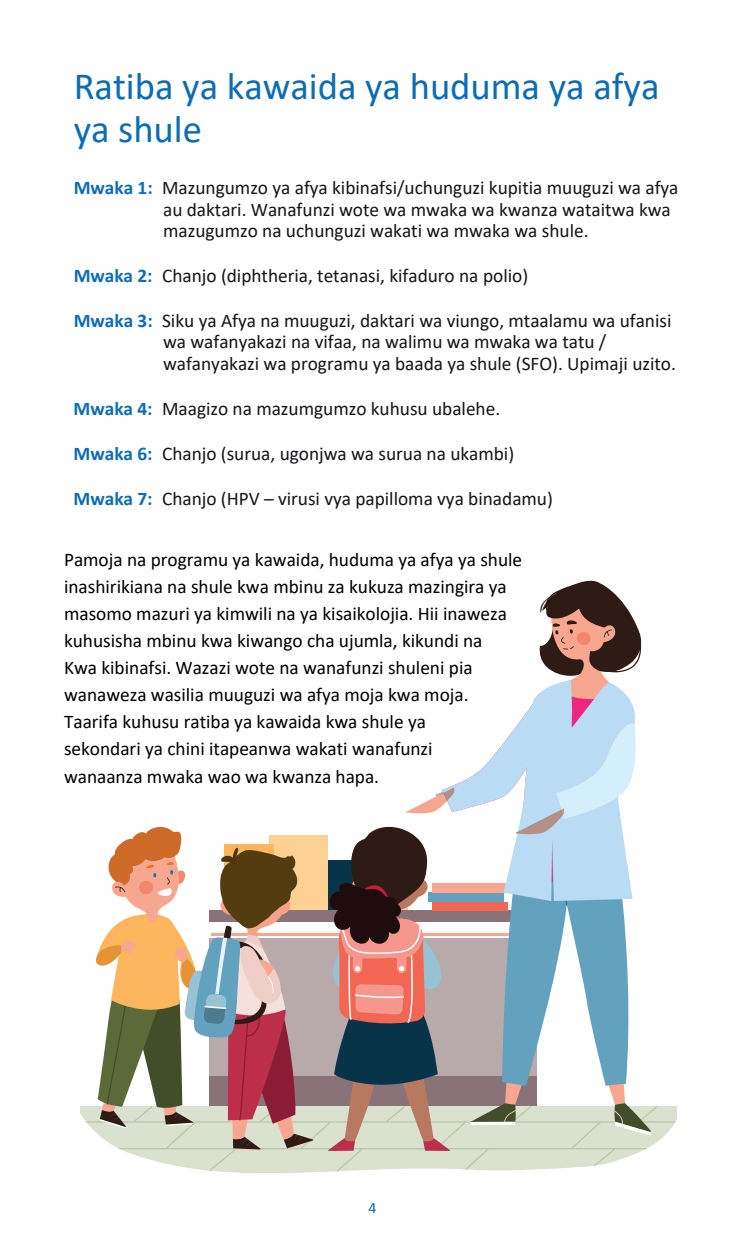
<style>
.page{position:relative;width:745px;height:1241px;background:#fff}
.page>*{position:absolute;margin:0;border:0;box-sizing:border-box;transform-origin:0 0}
.t1{font:38.68px/43.8px "Calibri";color:#0d6cb6}
.t2{font:19.25px/21.9px "Calibri";color:#171419}
.t3{font:19.25px/26.9px "Calibri";color:#000001}
.t4{font:15.92px "Calibri";color:#0d6cb6}
.s1{font-weight:700;color:#0d6cb6}
.s2{font-size:15.75px;color:#0164b1}
</style>
<div class="page">
<svg style="left:81px;top:1106px;width:595px;height:66px"></svg>
<svg style="left:85px;top:1105px;width:590px;height:66px;fill:#dae1cf"></svg>
<hr style="left:211px;top:932px;width:322px;height:3px;background:#f7a790">
<div style="left:269px;top:835px;width:58px;height:78px;background:#fdd193"></div>
<div style="left:209px;top:1075px;width:328px;height:30px;background:#8a7378"></div>
<div style="left:209px;top:937px;width:328px;height:138px;background:#b8a9aa"></div>
<div style="left:209px;top:910px;width:328px;height:11px;background:#8a7378"></div>
<div style="left:432px;top:901px;width:75px;height:9px;background:#f26654"></div>
<div style="left:428px;top:892px;width:75px;height:9px;background:#62a2be"></div>
<svg style="left:605px;top:1085px;width:45px;height:50px"></svg>
<hr style="left:470px;top:1121px;width:45px;height:3px;background:#fff">
<svg style="left:470px;top:1075px;width:54px;height:46px"></svg>
<svg style="left:501px;top:900px;width:128px;height:185px;fill:#62a2be"></svg>
<svg style="left:553px;top:900px;width:19px;height:5px"></svg>
<svg style="left:539px;top:580px;width:103px;height:99px"></svg>
<svg style="left:450px;top:679px;width:185px;height:221px"></svg>
<svg style="left:515px;top:717px;width:121px;height:139px;background:#c4dff2"></svg>
<svg style="left:405px;top:787px;width:49px;height:26px"></svg>
<svg style="left:321px;top:826px;width:131px;height:324px"></svg>
<svg style="left:94px;top:826px;width:219px;height:324px"></svg>
<h1 class="t1" style="left:74px;top:63px;width:587px">Ratiba ya kawaida ya huduma ya afya ya shule</h1>
<p class="t2" style="left:163px;top:176px;width:516px;text-indent:-89px"><span class="s1">Mwaka 1:</span> Mazungumzo ya afya kibinafsi/uchunguzi kupitia muuguzi wa afya au daktari. Wanafunzi wote wa mwaka wa kwanza wataitwa kwa mazugumzo na uchunguzi wakati wa mwaka wa shule.</p>
<p class="t2" style="left:74px;top:264px;width:456px"><span class="s1">Mwaka 2:</span> Chanjo (diphtheria, tetanasi, kifaduro na polio)</p>
<p class="t2" style="left:163px;top:308px;width:514px;text-indent:-89px"><span class="s1">Mwaka 3:</span> Siku ya Afya na muuguzi, daktari wa viungo, mtaalamu wa ufanisi wa wafanyakazi na vifaa, na walimu wa mwaka wa tatu / wafanyakazi wa programu ya baada ya shule (SFO). Upimaji uzito.</p>
<p class="t2" style="left:74px;top:397px;width:428px"><span class="s1">Mwaka 4:</span> Maagizo na mazumgumzo kuhusu ubalehe.</p>
<p class="t2" style="left:74px;top:442px;width:442px"><span class="s1">Mwaka 6:</span> Chanjo (surua, ugonjwa wa surua na ukambi)</p>
<p class="t2" style="left:74px;top:487px;width:480px"><span class="s1">Mwaka 7:</span> Chanjo (HPV – virusi vya papilloma vya binadamu)</p>
<p class="t3" style="left:64px;top:545px;width:459px">Pamoja na programu ya kawaida, huduma ya afya ya shule inashirikiana na shule kwa mbinu za kukuza mazingira ya masomo mazuri ya kimwili na ya kisaikolojia. Hii inaweza kuhusisha mbinu kwa kiwango cha ujumla, kikundi na<br>Kwa kibinafsi. Wazazi wote na wanafunzi shuleni pia wanaweza wasilia muuguzi wa afya moja kwa moja.<br>Taarifa kuhusu ratiba ya kawaida kwa shule ya<br>sekondari ya chini itapeanwa wakati wanafunzi<br>wanaanza mwaka wao wa kwanza hapa.</p>
<p class="t4" style="left:364px;top:1197px;width:14px">4<span class="s2">4</span></p>
</div>
